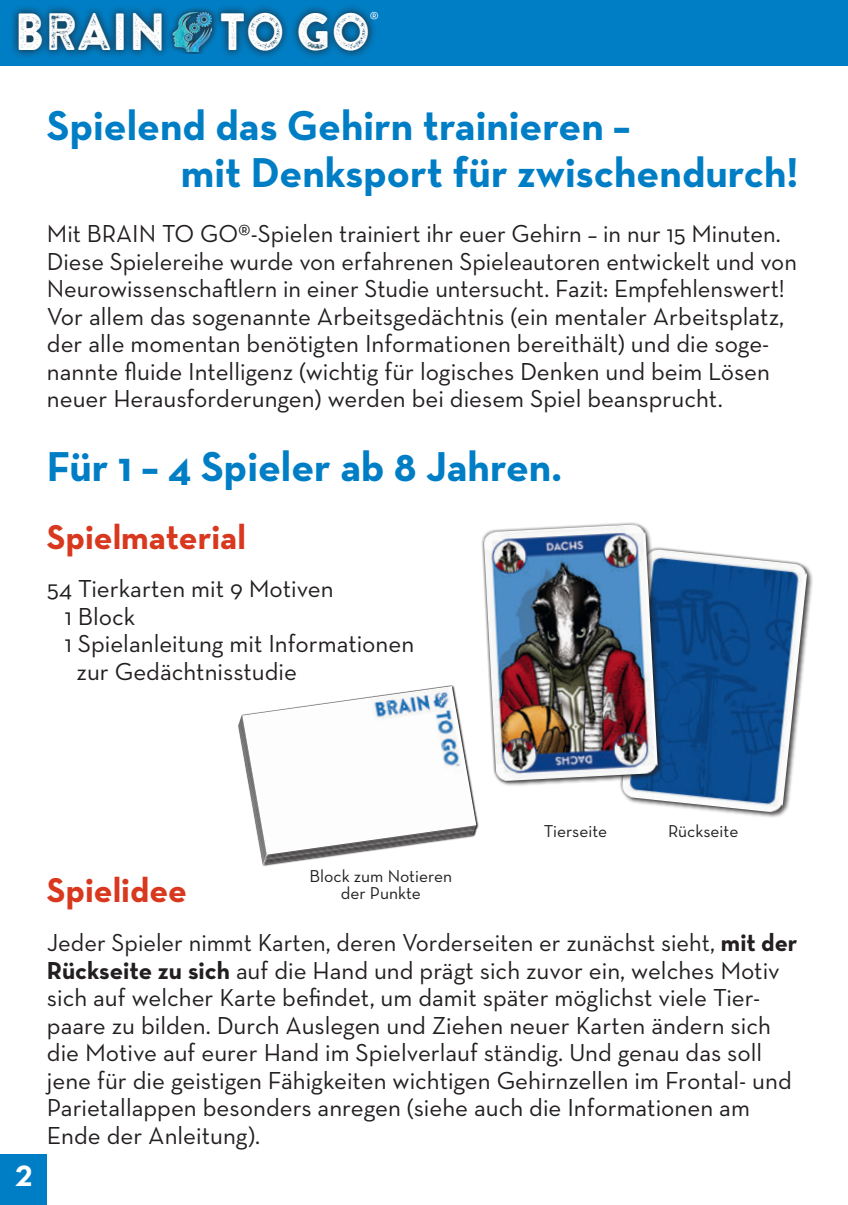
<style>
.page{position:relative;width:848px;height:1205px;background:#fff}
.page>*{position:absolute;margin:0;border:0;box-sizing:border-box;transform-origin:0 0}
.t1{font:52.25px "Brandon Printed Two";color:#fff;scale:.9 1}
.t2{font:700 42.5px "Neutraface Text";color:#007ec5}
.Head{font:700 35px "Neutraface Text";color:#d8381e}
.Fließtext{font:700 30px "Neutraface Text";color:#fff}
.Fließtext-2{font:25px/27.5px "Neutraface Text";color:#231f20}
.Abbildungstexte{font:17.5px/17.5px "Neutraface Text";color:#231f20;text-align:center}
.t3{font:17.5px "Neutraface Text";color:#fff}
.s1{font-weight:700}
</style>
<div class="page">
<div style="left:0;top:0;width:847px;height:66px;background:#007ec5"></div>
<div style="left:0;top:1153px;width:47px;height:52px;background:#007ec5"></div>
<div style="left:9px;top:4px;width:161px;height:55px;background:#231f20;opacity:.75"></div>
<div style="left:167px;top:7px;width:49px;height:46px;background:#231f20;opacity:.75"></div>
<img style="left:173px;top:13px;width:39px;height:38px">
<div style="left:212px;top:3px;width:165px;height:57px;background:#231f20;opacity:.75"></div>
<svg style="left:620px;top:547px;width:191px;height:269px"></svg>
<img style="left:621px;top:548px;width:187px;height:265px">
<svg style="left:481px;top:522px;width:180px;height:263px"></svg>
<img style="left:483px;top:524px;width:175px;height:257px">
<svg style="left:238px;top:685px;width:239px;height:180px"></svg>
<img style="left:242px;top:686px;width:234px;height:168px">
<p class="t1" style="left:14px;top:-2px;width:170px">BRAIN</p>
<p class="t1" style="left:219px;top:-2px;width:171px">TO GO</p>
<p class="t3" style="left:370px;top:8px;width:11px">®</p>
<p class="t2" style="left:47px;top:98px;width:585px">Spielend das Gehirn trainieren –</p>
<p class="t2" style="left:181px;top:145px;width:619px">mit Denksport für zwischendurch!</p>
<p class="Fließtext-2" style="left:47px;top:219px;width:735px">Mit BRAIN TO GO®-Spielen trainiert ihr euer Gehirn – in nur 15 Minuten.</p>
<p class="Fließtext-2" style="left:47px;top:247px;width:751px">Diese Spielereihe wurde von erfahrenen Spieleautoren entwickelt und von<br>Neurowissenschaftlern in einer Studie untersucht. Fazit: Empfehlenswert!</p>
<p class="Fließtext-2" style="left:47px;top:302px;width:738px">Vor allem das sogenannte Arbeitsgedächtnis (ein mentaler Arbeitsplatz, der alle momentan benötigten Informationen bereithält) und die soge&shy;nannte fluide Intelligenz (wichtig für logisches Denken und beim Lösen neuer Herausforderungen) werden bei diesem Spiel beansprucht.</p>
<p class="t2" style="left:47px;top:439px;width:516px">Für 1 – 4 Spieler ab 8 Jahren.</p>
<p class="Head" style="left:47px;top:514px;width:200px">Spielmaterial</p>
<p class="Fließtext-2" style="left:47px;top:574px;width:288px">54 Tierkarten mit 9 Motiven</p>
<p class="Fließtext-2" style="left:65px;top:602px;width:72px">1 Block</p>
<p class="Fließtext-2" style="left:65px;top:629px;width:351px">1 Spielanleitung mit Informationen</p>
<p class="Fließtext-2" style="left:77px;top:657px;width:222px">zur Gedächtnisstudie</p>
<p class="Abbildungstexte" style="left:544px;top:822px;width:65px">Tierseite</p>
<p class="Abbildungstexte" style="left:668px;top:822px;width:72px">Rückseite</p>
<p class="Fließtext" style="left:15px;top:1156px;width:18px">2</p>
<p class="Abbildungstexte" style="left:309px;top:867px;width:144px">Block zum Notieren der Punkte</p>
<p class="Head" style="left:47px;top:868px;width:142px">Spielidee</p>
<p class="Fließtext-2" style="left:47px;top:928px;width:752px">Jeder Spieler nimmt Karten, deren Vorderseiten er zunächst sieht, <span class="s1">mit der Rückseite zu sich</span> auf die Hand und prägt sich zuvor ein, welches Motiv sich auf welcher Karte befindet, um damit später möglichst viele Tier&shy;paare zu bilden. Durch Auslegen und Ziehen neuer Karten ändern sich die Motive auf eurer Hand im Spielverlauf ständig. Und genau das soll jene für die geistigen Fähigkeiten wichtigen Gehirnzellen im Frontal- und Parietallappen besonders anregen (siehe auch die Informationen am Ende der Anleitung).</p>
</div>
